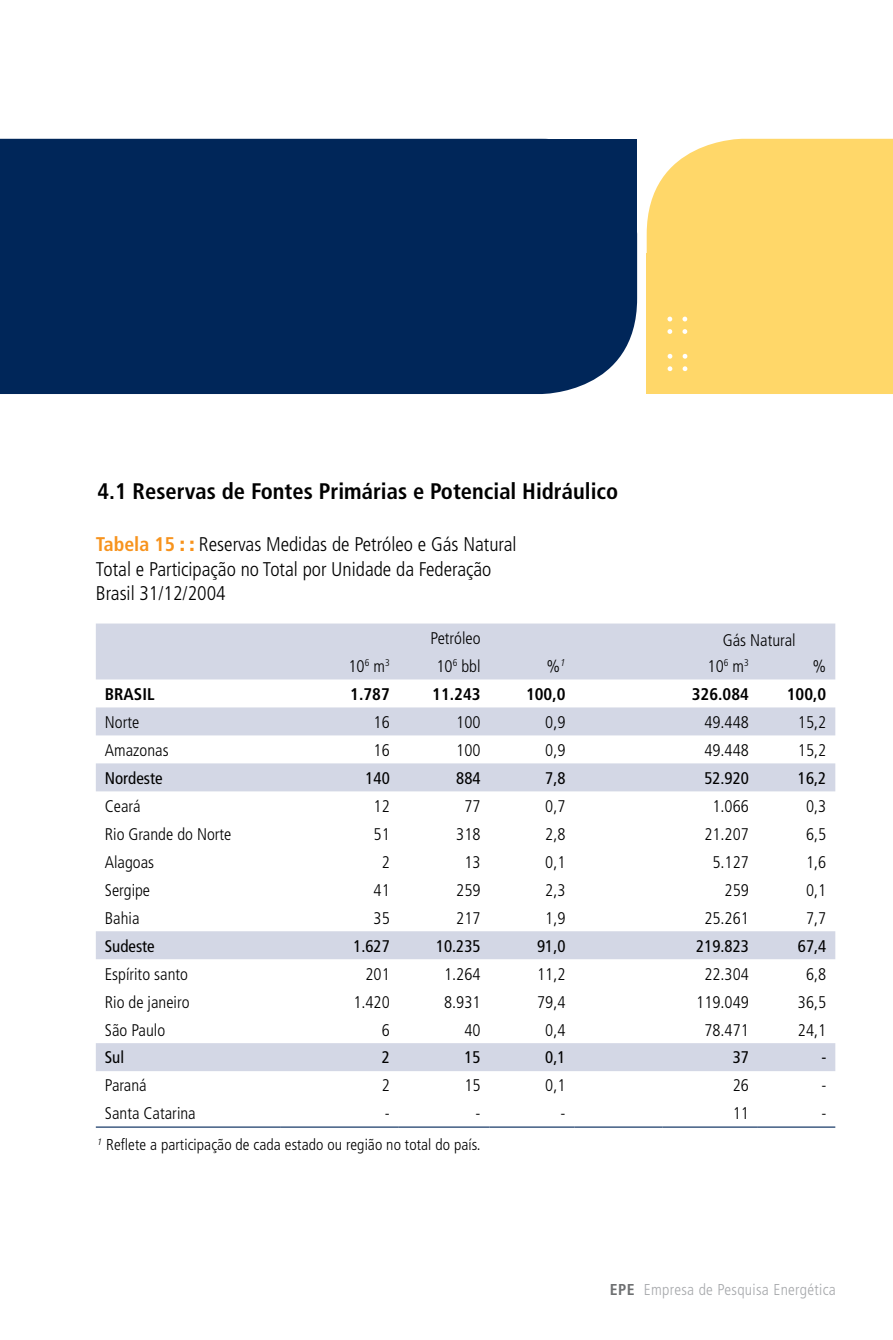
<style>
.page{position:relative;width:893px;height:1340px;background:#fff}
.page>*{position:absolute;margin:0;border:0;box-sizing:border-box;transform-origin:0 0}
.t1{font:300 56.25px "Ashby";color:#fff}
.t2{font:700 condensed 22.5px "Frutiger";color:#000}
.t3{font:300 condensed 19.8px/24.3px "Frutiger";color:#000}
.t4{font:300 condensed 16.88px "Frutiger";color:#000}
.t5{font:condensed 16.88px "Frutiger";color:#000}
.t6{font:700 condensed 16.88px "Frutiger";color:#000}
.t7{font:300 condensed 15.75px "Frutiger";letter-spacing:.005em;color:#000}
.t8{font:300 condensed 15.75px "Frutiger";letter-spacing:.02em;color:#a7a9ac}
.s1{font-weight:700;color:#f7931d}
.s2{font-weight:900;color:#f7931d}
.s3{font-weight:700;color:#6d6f71}
</style>
<div class="page">
<div style="left:0;top:139px;width:637px;height:255px;background:#002659"></div>
<div style="left:386px;top:139px;width:251px;height:133px;background:#002659"></div>
<div style="left:647px;top:139px;width:246px;height:255px;background:#ffd769"></div>
<div style="left:647px;top:253px;width:93px;height:141px;background:#ffd769"></div>
<svg style="left:96px;top:623px;width:739px;height:448px"></svg>
<hr style="left:96px;top:1126px;width:185px;height:1px;background:#002659">
<hr style="left:281px;top:1126px;width:118px;height:1px;background:#002659">
<hr style="left:399px;top:1126px;width:91px;height:1px;background:#002659">
<hr style="left:490px;top:1126px;width:85px;height:1px;background:#002659">
<hr style="left:575px;top:1126px;width:88px;height:1px;background:#002659">
<hr style="left:663px;top:1126px;width:95px;height:1px;background:#002659">
<hr style="left:758px;top:1126px;width:77px;height:1px;background:#002659">
<h1 class="t1" style="left:663px;top:283px;width:32px">::</h1>
<h2 class="t2" style="left:98px;top:478px;width:522px">4.1 Reservas de Fontes Primárias e Potencial Hidráulico</h2>
<h1 class="t1" style="left:663px;top:320px;width:32px">::</h1>
<p class="t3" style="left:96px;top:532px;width:422px"><span class="s1">Tabela 15</span> <span class="s2">: :</span> Reservas Medidas de Petróleo e Gás Natural<br>Total e Participação no Total por Unidade da Federação<br>Brasil 31/12/2004</p>
<p class="t4" style="left:430px;top:628px;width:52px">Petróleo</p>
<p class="t4" style="left:348px;top:656px;width:43px">10<sup>6</sup> m<sup>3</sup></p>
<p class="t4" style="left:436px;top:656px;width:46px">10<sup>6</sup> bbl</p>
<p class="t4" style="left:546px;top:656px;width:21px">%<sup>1</sup></p>
<p class="t4" style="left:708px;top:656px;width:43px">10<sup>6</sup> m<sup>3</sup></p>
<p class="t4" style="left:812px;top:656px;width:15px">%</p>
<p class="t6" style="left:105px;top:684px;width:51px">BRASIL</p>
<p class="t6" style="left:350px;top:684px;width:41px">1.787</p>
<p class="t6" style="left:432px;top:684px;width:50px">11.243</p>
<p class="t6" style="left:526px;top:684px;width:41px">100,0</p>
<p class="t6" style="left:692px;top:684px;width:59px">326.084</p>
<p class="t6" style="left:787px;top:684px;width:41px">100,0</p>
<p class="t4" style="left:105px;top:712px;width:36px">Norte</p>
<p class="t4" style="left:374px;top:712px;width:18px">16</p>
<p class="t4" style="left:456px;top:712px;width:26px">100</p>
<p class="t4" style="left:545px;top:712px;width:22px">0,9</p>
<p class="t4" style="left:704px;top:712px;width:46px">49.448</p>
<p class="t4" style="left:798px;top:712px;width:30px">15,2</p>
<p class="t4" style="left:105px;top:740px;width:65px">Amazonas</p>
<p class="t4" style="left:374px;top:740px;width:18px">16</p>
<p class="t4" style="left:456px;top:740px;width:26px">100</p>
<p class="t4" style="left:545px;top:740px;width:22px">0,9</p>
<p class="t4" style="left:704px;top:740px;width:46px">49.448</p>
<p class="t4" style="left:798px;top:740px;width:30px">15,2</p>
<p class="t5" style="left:105px;top:768px;width:59px">Nordeste</p>
<p class="t5" style="left:365px;top:768px;width:26px">140</p>
<p class="t5" style="left:456px;top:768px;width:26px">884</p>
<p class="t5" style="left:545px;top:768px;width:22px">7,8</p>
<p class="t5" style="left:704px;top:768px;width:46px">52.920</p>
<p class="t5" style="left:798px;top:768px;width:30px">16,2</p>
<p class="t4" style="left:105px;top:796px;width:37px">Ceará</p>
<p class="t4" style="left:374px;top:796px;width:18px">12</p>
<p class="t4" style="left:464px;top:796px;width:18px">77</p>
<p class="t4" style="left:545px;top:796px;width:22px">0,7</p>
<p class="t4" style="left:712px;top:796px;width:38px">1.066</p>
<p class="t4" style="left:806px;top:796px;width:22px">0,3</p>
<p class="t4" style="left:105px;top:824px;width:128px">Rio Grande do Norte</p>
<p class="t4" style="left:374px;top:824px;width:18px">51</p>
<p class="t4" style="left:456px;top:824px;width:26px">318</p>
<p class="t4" style="left:545px;top:824px;width:22px">2,8</p>
<p class="t4" style="left:704px;top:824px;width:46px">21.207</p>
<p class="t4" style="left:806px;top:824px;width:22px">6,5</p>
<p class="t4" style="left:105px;top:852px;width:51px">Alagoas</p>
<p class="t4" style="left:382px;top:852px;width:10px">2</p>
<p class="t4" style="left:464px;top:852px;width:18px">13</p>
<p class="t4" style="left:545px;top:852px;width:22px">0,1</p>
<p class="t4" style="left:712px;top:852px;width:38px">5.127</p>
<p class="t4" style="left:806px;top:852px;width:22px">1,6</p>
<p class="t4" style="left:105px;top:880px;width:47px">Sergipe</p>
<p class="t4" style="left:374px;top:880px;width:18px">41</p>
<p class="t4" style="left:456px;top:880px;width:26px">259</p>
<p class="t4" style="left:545px;top:880px;width:22px">2,3</p>
<p class="t4" style="left:725px;top:880px;width:26px">259</p>
<p class="t4" style="left:806px;top:880px;width:22px">0,1</p>
<p class="t4" style="left:105px;top:908px;width:36px">Bahia</p>
<p class="t4" style="left:374px;top:908px;width:18px">35</p>
<p class="t4" style="left:456px;top:908px;width:26px">217</p>
<p class="t4" style="left:545px;top:908px;width:22px">1,9</p>
<p class="t4" style="left:704px;top:908px;width:46px">25.261</p>
<p class="t4" style="left:806px;top:908px;width:22px">7,7</p>
<p class="t5" style="left:105px;top:935px;width:51px">Sudeste</p>
<p class="t5" style="left:353px;top:935px;width:38px">1.627</p>
<p class="t5" style="left:436px;top:935px;width:46px">10.235</p>
<p class="t5" style="left:537px;top:935px;width:30px">91,0</p>
<p class="t5" style="left:696px;top:935px;width:54px">219.823</p>
<p class="t5" style="left:798px;top:935px;width:30px">67,4</p>
<p class="t4" style="left:105px;top:964px;width:85px">Espírito santo</p>
<p class="t4" style="left:365px;top:964px;width:26px">201</p>
<p class="t4" style="left:444px;top:964px;width:38px">1.264</p>
<p class="t4" style="left:537px;top:964px;width:30px">11,2</p>
<p class="t4" style="left:704px;top:964px;width:46px">22.304</p>
<p class="t4" style="left:806px;top:964px;width:22px">6,8</p>
<p class="t4" style="left:105px;top:992px;width:86px">Rio de janeiro</p>
<p class="t4" style="left:353px;top:992px;width:38px">1.420</p>
<p class="t4" style="left:444px;top:992px;width:38px">8.931</p>
<p class="t4" style="left:537px;top:992px;width:30px">79,4</p>
<p class="t4" style="left:696px;top:992px;width:54px">119.049</p>
<p class="t4" style="left:798px;top:992px;width:30px">36,5</p>
<p class="t4" style="left:105px;top:1020px;width:62px">São Paulo</p>
<p class="t4" style="left:382px;top:1020px;width:10px">6</p>
<p class="t4" style="left:464px;top:1020px;width:18px">40</p>
<p class="t4" style="left:545px;top:1020px;width:22px">0,4</p>
<p class="t4" style="left:704px;top:1020px;width:46px">78.471</p>
<p class="t4" style="left:798px;top:1020px;width:30px">24,1</p>
<p class="t5" style="left:105px;top:1047px;width:21px">Sul</p>
<p class="t5" style="left:382px;top:1047px;width:10px">2</p>
<p class="t5" style="left:464px;top:1047px;width:18px">15</p>
<p class="t5" style="left:545px;top:1047px;width:22px">0,1</p>
<p class="t5" style="left:733px;top:1047px;width:18px">37</p>
<p class="t5" style="left:821px;top:1047px;width:6px">-</p>
<p class="t4" style="left:105px;top:1076px;width:43px">Paraná</p>
<p class="t4" style="left:382px;top:1076px;width:10px">2</p>
<p class="t4" style="left:464px;top:1076px;width:18px">15</p>
<p class="t4" style="left:545px;top:1076px;width:22px">0,1</p>
<p class="t4" style="left:733px;top:1076px;width:18px">26</p>
<p class="t4" style="left:821px;top:1076px;width:6px">-</p>
<p class="t4" style="left:105px;top:1104px;width:92px">Santa Catarina</p>
<p class="t4" style="left:385px;top:1104px;width:6px">-</p>
<p class="t4" style="left:476px;top:1104px;width:6px">-</p>
<p class="t4" style="left:561px;top:1104px;width:6px">-</p>
<p class="t4" style="left:733px;top:1104px;width:18px">11</p>
<p class="t4" style="left:821px;top:1104px;width:6px">-</p>
<p class="t7" style="left:97px;top:1135px;width:385px"><sup>1</sup> Reflete a participação de cada estado ou região no total do país.</p>
<p class="t4" style="left:723px;top:631px;width:74px">Gás Natural</p>
<p class="t8" style="left:610px;top:1280px;width:227px"><span class="s3">EPE</span> Empresa de Pesquisa Energética</p>
</div>
